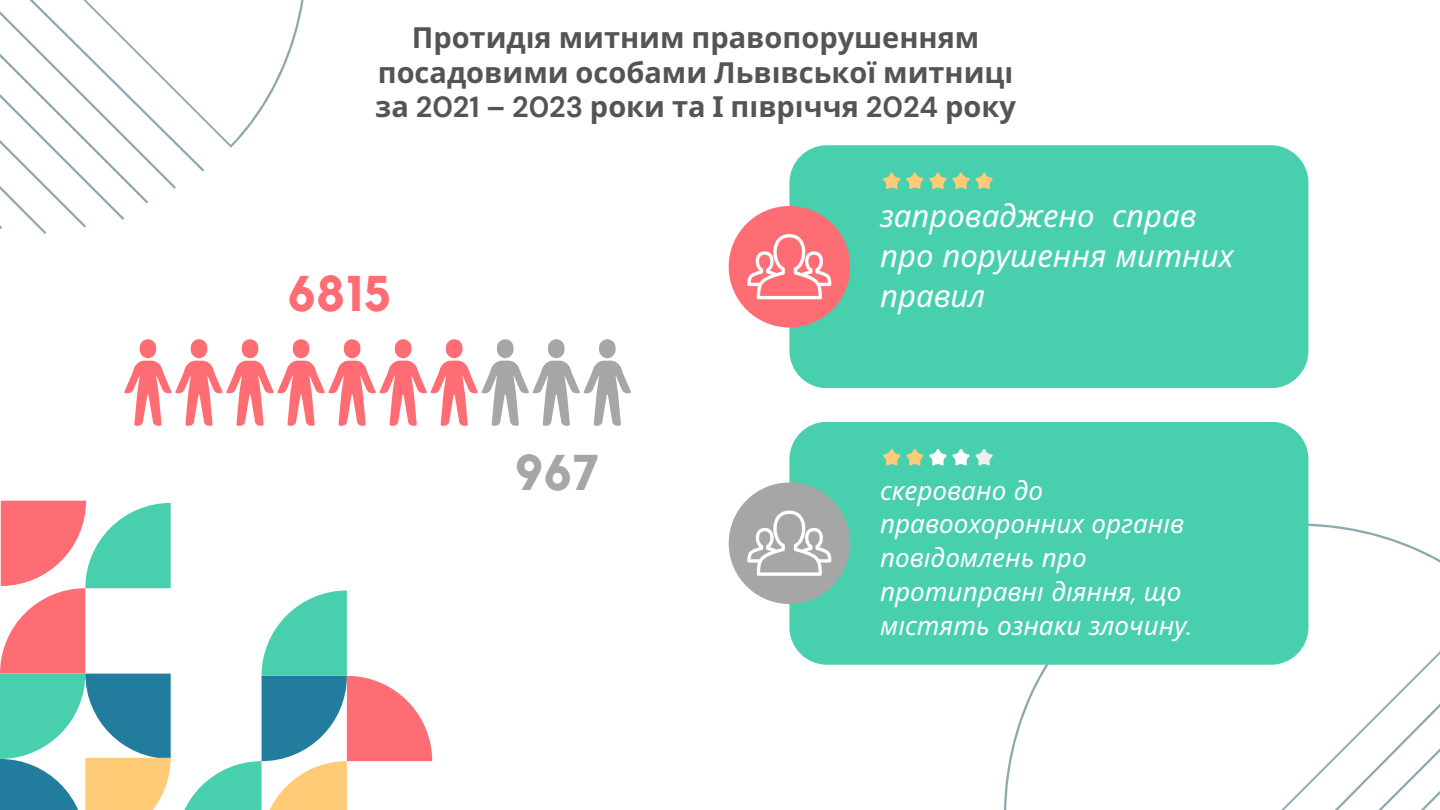
<style>
.page{position:relative;width:1440px;height:810px;background:#fff}
.page>*{position:absolute;margin:0;border:0;box-sizing:border-box;transform-origin:0 0}
.t1{font:700 50px "Kollektif";color:#fe6d73}
.t2{font:700 50px "Kollektif";color:#a6a6a6}
.t3{font:italic 31px/39.8px "Noto Sans";color:#fff}
.t4{font:700 29px/34.5px "Noto Sans";color:#545454;text-align:center}
.t5{font:italic 26px/33.8px "Noto Sans";color:#fff}
.s1{font-family:"DM Sans"}
</style>
<div class="page">
<svg style="left:124px;top:339px;width:252px;height:87px"></svg>
<svg style="left:481px;top:339px;width:150px;height:87px"></svg>
<div style="left:789px;top:145px;width:519px;height:243px;background:#48cfae;border-radius:38px"></div>
<svg style="left:1004px;top:501px;width:436px;height:309px"></svg>
<svg style="left:1110px;top:624px;width:330px;height:186px"></svg>
<svg style="left:1134px;top:653px;width:306px;height:157px"></svg>
<svg style="left:1162px;top:680px;width:278px;height:130px"></svg>
<div style="left:789px;top:422px;width:519px;height:243px;background:#48cfae;border-radius:38px"></div>
<div style="left:729px;top:206px;width:121px;height:121px;background:#fe6d73;border-radius:50%"></div>
<div style="left:729px;top:483px;width:121px;height:121px;background:#a6a6a6;border-radius:50%"></div>
<svg style="left:747px;top:234px;width:84px;height:65px"></svg>
<svg style="left:747px;top:511px;width:84px;height:65px"></svg>
<svg style="left:207px;top:0;width:97px;height:148px"></svg>
<svg style="left:0;top:0;width:207px;height:234px"></svg>
<svg style="left:883px;top:173px;width:17px;height:16px"></svg>
<svg style="left:906px;top:173px;width:17px;height:16px"></svg>
<svg style="left:929px;top:173px;width:17px;height:16px"></svg>
<svg style="left:952px;top:173px;width:41px;height:16px"></svg>
<svg style="left:883px;top:449px;width:17px;height:17px"></svg>
<svg style="left:906px;top:449px;width:17px;height:17px"></svg>
<svg style="left:929px;top:449px;width:17px;height:17px"></svg>
<svg style="left:952px;top:449px;width:41px;height:17px"></svg>
<svg style="left:0;top:501px;width:432px;height:309px"></svg>
<p class="t4" style="left:375px;top:20px;width:642px">Протидія митним правопорушенням посадовими особами Льві вської митниці за <span class="s1">2021 – 2023</span> роки та І пі вріччя <span class="s1">2024</span> року</p>
<h3 class="t1" style="left:287px;top:271px;width:106px">6815</h3>
<p class="t2" style="left:515px;top:450px;width:86px">967</p>
<h2 class="t3" style="left:880px;top:195px;width:355px">запроваджено справ про порушення митних</h2>
<h2 class="t3" style="left:880px;top:275px;width:107px">правил</h2>
<h1 class="t5" style="left:880px;top:473px;width:306px">скеровано до правоохоронних органів повідомлень про</h1>
<p class="t5" style="left:880px;top:574px;width:313px">протиправні діяння<span class="s1">,</span> що містять ознаки злочину<span class="s1">.</span></p>
</div>
